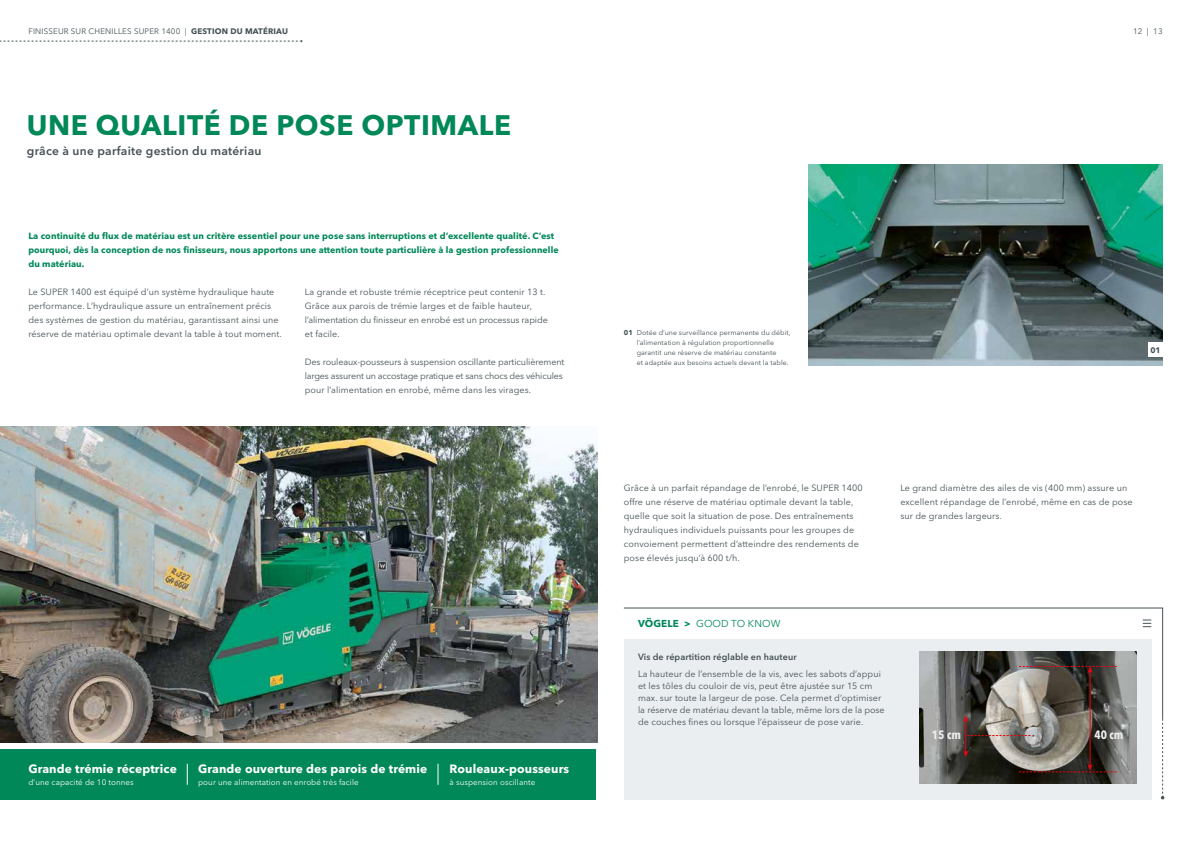
<style>
.page{position:relative;width:1191px;height:842px;background:#fff}
.page>*{position:absolute;margin:0;border:0;box-sizing:border-box;transform-origin:0 0}
.t1{font:700 28px "Avenir Next LT Pro";letter-spacing:.02em;color:#008858}
.t2{font:700 12px "Avenir Next LT Pro";letter-spacing:.01em;color:#fff}
.t3{font:600 12px "Avenir Next LT Pro";letter-spacing:.02em;color:#455256}
.t4{font:700 condensed 12px "Avenir Next LT Pro";color:#ececec}
.t5{font:10px "Avenir Next LT Pro";letter-spacing:.01em;color:#008858}
.t6{font:9px/14px "Avenir Next LT Pro";letter-spacing:.01em;color:#455256}
.t7{font:700 9px/14px "Avenir Next LT Pro";letter-spacing:.01em;color:#008858}
.t8{font:9px/14px "Avenir Next LT Pro";letter-spacing:-.01em;color:#455256}
.t9{font:600 9px "Avenir Next LT Pro";letter-spacing:.01em;color:#455256}
.t10{font:8px "Avenir Next LT Pro";letter-spacing:.01em;color:#fff}
.t11{font:8px "Avenir Next LT Pro";letter-spacing:.02em;color:#455256}
.t12{font:700 8px "Avenir Next LT Pro";color:#455256}
.t13{font:7px/10px "Avenir Next LT Pro";letter-spacing:.01em;color:#455256}
.s1{font-weight:700}
</style>
<div class="page">
<img style="left:808px;top:164px;width:354px;height:201px">
<div style="left:624px;top:638px;width:527px;height:161px;background:#ebeef0"></div>
<svg style="left:623px;top:607px;width:540px;height:112px"></svg>
<svg style="left:1160px;top:719px;width:4px;height:80px"></svg>
<div style="left:1148px;top:343px;width:14px;height:14px;background:#fff"></div>
<svg style="left:1142px;top:620px;width:9px;height:7px"></svg>
<img style="left:919px;top:652px;width:217px;height:132px">
<svg style="left:967px;top:735px;width:63px;height:1px"></svg>
<hr style="left:965px;top:720px;width:1px;height:32px;background:#e7050f">
<svg style="left:963px;top:751px;width:5px;height:6px"></svg>
<svg style="left:963px;top:715px;width:5px;height:6px"></svg>
<hr style="left:1089px;top:671px;width:1px;height:95px;background:#e7050f">
<svg style="left:945px;top:764px;width:171px;height:8px"></svg>
<svg style="left:1019px;top:666px;width:97px;height:7px"></svg>
<img style="left:0;top:427px;width:597px;height:316px">
<svg style="left:0;top:40px;width:302px;height:2px"></svg>
<div style="left:0;top:749px;width:595px;height:50px;background:#008858"></div>
<svg style="left:187px;top:764px;width:1px;height:21px"></svg>
<svg style="left:438px;top:764px;width:1px;height:21px"></svg>
<p class="t11" style="left:28px;top:27px;width:261px">FINISSEUR SUR CHENILLES SUPER 1400 | <span class="s1">GESTION DU MATÉRIAU</span></p>
<h1 class="t1" style="left:27px;top:108px;width:485px">UNE QUALITÉ DE POSE OPTIMALE</h1>
<h2 class="t3" style="left:27px;top:143px;width:236px">grâce à une parfaite gestion du matériau</h2>
<p class="t7" style="left:28px;top:229px;width:532px">La continuité du flux de matériau est un critère essentiel pour une pose sans interruptions et d’excellente qualité. C’est pourquoi, dès la conception de nos finisseurs, nous apportons une attention toute particulière à la gestion professionnelle du matériau.</p>
<p class="t6" style="left:28px;top:285px;width:255px">Le SUPER 1400 est équipé d’un système hydraulique haute performance. L’hydraulique assure un entraînement précis des systèmes de gestion du matériau, garantissant ainsi une réserve de matériau optimale devant la table à tout moment.</p>
<p class="t6" style="left:305px;top:285px;width:245px">La grande et robuste trémie réceptrice peut contenir 13 t.<br>Grâce aux parois de trémie larges et de faible hauteur, l’alimentation du finisseur en enrobé est un processus rapide et facile.</p>
<p class="t8" style="left:305px;top:355px;width:261px">Des rouleaux-pousseurs à suspension oscillante particulièrement larges assurent un accostage pratique et sans chocs des véhicules pour l’alimentation en enrobé, même dans les virages.</p>
<h2 class="t2" style="left:28px;top:761px;width:150px">Grande trémie réceptrice</h2>
<p class="t10" style="left:28px;top:777px;width:107px">d’une capacité de 10 tonnes</p>
<h2 class="t2" style="left:198px;top:761px;width:231px">Grande ouverture des parois de trémie</h2>
<p class="t10" style="left:198px;top:777px;width:162px">pour une alimentation en enrobé très facile</p>
<h2 class="t2" style="left:449px;top:761px;width:121px">Rouleaux-pousseurs</h2>
<p class="t10" style="left:449px;top:777px;width:87px">à suspension oscillante</p>
<p class="t13" style="left:636px;top:327px;width:155px;text-indent:-13px"><span class="s1">01</span> Dotée d’une surveillance permanente du débit, l’alimentation à régulation proportionnelle garantit une réserve de matériau constante<br>et adaptée aux besoins actuels devant la table.</p>
<p class="t11" style="left:1133px;top:27px;width:31px">12 | 13</p>
<p class="t12" style="left:1150px;top:345px;width:12px">01</p>
<p class="t6" style="left:624px;top:481px;width:240px">Grâce à un parfait répandage de l’enrobé, le SUPER 1400 offre une réserve de matériau optimale devant la table, quelle que soit la situation de pose. Des entraînements hydrauliques individuels puissants pour les groupes de convoiement permettent d’atteindre des rendements de pose élevés jusqu’à 600 t/h.</p>
<p class="t6" style="left:900px;top:481px;width:234px">Le grand diamètre des ailes de vis (400 mm) assure un excellent répandage de l’enrobé, même en cas de pose sur de grandes largeurs.</p>
<p class="t5" style="left:638px;top:618px;width:144px"><span class="s1">VÖGELE &gt;</span> GOOD TO KNOW</p>
<p class="t9" style="left:638px;top:651px;width:160px">Vis de répartition réglable en hauteur</p>
<p class="t6" style="left:638px;top:668px;width:248px;line-height:12px">La hauteur de l’ensemble de la vis, avec les sabots d’appui et les tôles du couloir de vis, peut être ajustée sur 15 cm max. sur toute la largeur de pose. Cela permet d’optimiser la réserve de matériau devant la table, même lors de la pose de couches fines ou lorsque l’épaisseur de pose varie.</p>
<h2 class="t4" style="left:932px;top:727px;width:31px">15 cm</h2>
<h2 class="t4" style="left:1094px;top:727px;width:31px">40 cm</h2>
</div>
